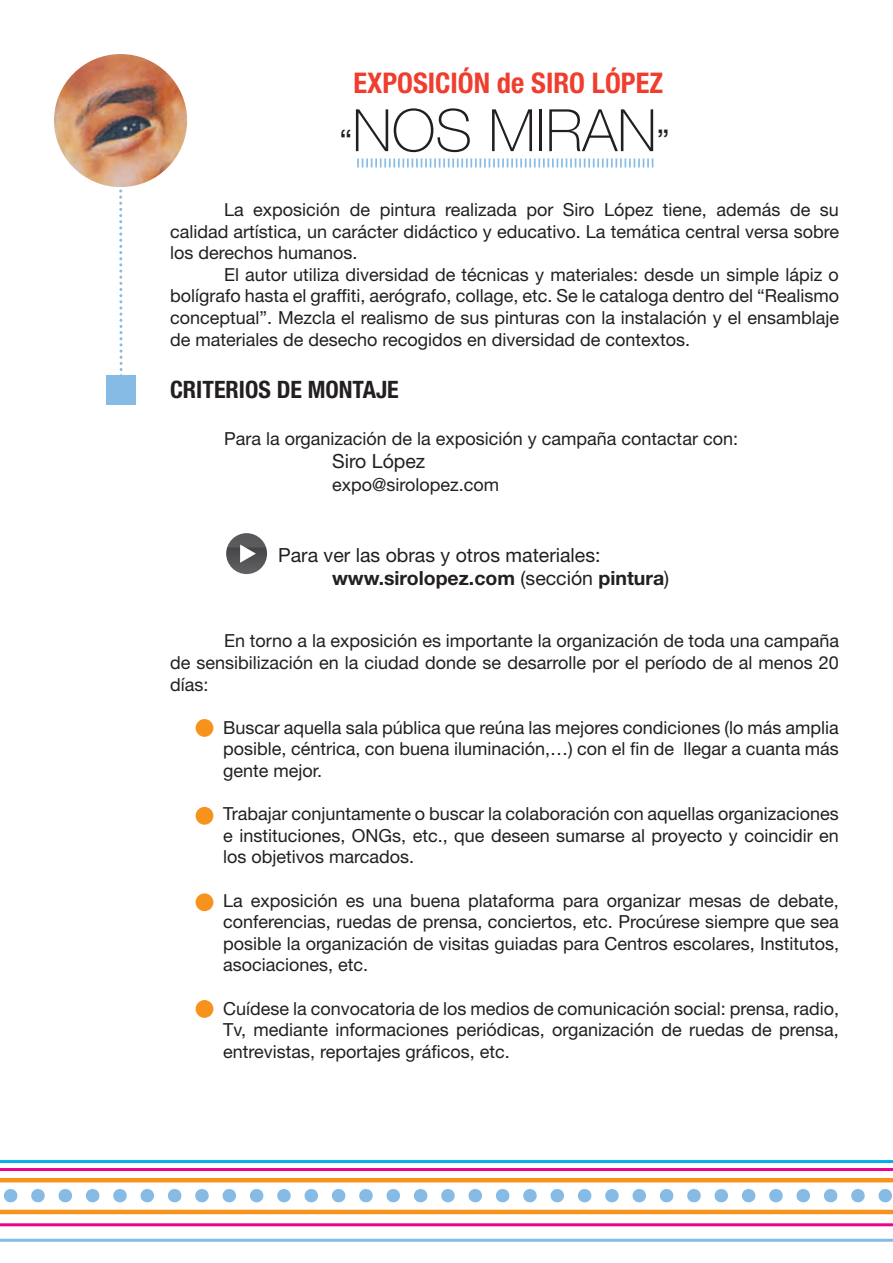
<style>
.page{position:relative;width:893px;height:1263px;background:#fff}
.page>*{position:absolute;margin:0;border:0;box-sizing:border-box;transform-origin:0 0}
.t1{font:100 58.5px "Helvetica Neue LT Std";color:#231f20}
.t2{font:700 condensed 28.5px "Helvetica Neue LT Std";color:#ef3e2e}
.t3{font:700 condensed 24px "Helvetica Neue LT Std";color:#231f20}
.t4{font:19.5px/23.4px "Helvetica Neue LT Std";color:#231f20}
.t5{font:18px/21.6px "Helvetica Neue LT Std";color:#231f20;text-align:justify}
.s1{font-weight:400;font-size:30px}
.s2{font-weight:700}
</style>
<div class="page">
<hr style="left:0;top:1239px;width:893px;height:3px;background:#85bbe5">
<hr style="left:0;top:1168px;width:893px;height:3px;background:#ed028c">
<hr style="left:0;top:1160px;width:893px;height:3px;background:#00aeef">
<hr style="left:0;top:1223px;width:893px;height:3px;background:#ed028c">
<svg style="left:0;top:1178px;width:893px;height:36px"></svg>
<svg style="left:119px;top:189px;width:4px;height:186px"></svg>
<div style="left:106px;top:375px;width:30px;height:30px;background:#85bbe5"></div>
<svg style="left:357px;top:158px;width:296px;height:9px"></svg>
<div style="left:196px;top:719px;width:17px;height:18px;background:#f7931d;border-radius:50%"></div>
<div style="left:196px;top:807px;width:17px;height:18px;background:#f7931d;border-radius:50%"></div>
<div style="left:196px;top:893px;width:17px;height:18px;background:#f7931d;border-radius:50%"></div>
<div style="left:196px;top:1000px;width:17px;height:18px;background:#f7931d;border-radius:50%"></div>
<img style="left:54px;top:54px;width:133px;height:133px;border-radius:67px">
<svg style="left:226px;top:533px;width:41px;height:41px"></svg>
<svg style="left:240px;top:544px;width:16px;height:19px"></svg>
<h2 class="t2" style="left:353px;top:65px;width:311px">EXPOSICIÓN de SIRO LÓPEZ</h2>
<h1 class="t1" style="left:339px;top:97px;width:332px"><span class="s1">“</span>NOS MIRAN<span class="s1">”</span></h1>
<p class="t5" style="left:170px;top:198px;width:670px;text-indent:54px">La exposición de pintura realizada por Siro López tiene, además de su calidad artística, un carácter didáctico y educativo. La temática central versa sobre los derechos humanos.</p>
<p class="t5" style="left:170px;top:263px;width:670px;text-indent:54px">El autor utiliza diversidad de técnicas y materiales: desde un simple lápiz o bolígrafo hasta el graffiti, aerógrafo, collage, etc. Se le cataloga dentro del “Realismo conceptual”. Mezcla el realismo de sus pinturas con la instalación y el ensamblaje de materiales de desecho recogidos en diversidad de contextos.</p>
<h3 class="t3" style="left:170px;top:375px;width:230px">CRITERIOS DE MONTAJE</h3>
<p class="t5" style="left:224px;top:427px;width:515px">Para la organización de la exposición y campaña contactar con:</p>
<p class="t4" style="left:332px;top:449px;width:95px">Siro López</p>
<p class="t5" style="left:332px;top:474px;width:169px">expo@sirolopez.com</p>
<p class="t4" style="left:332px;top:543px;width:339px;text-indent:-54px">Para ver las obras y otros materiales: <span class="s2">www.sirolopez.com</span> (sección <span class="s2">pintura</span>)</p>
<p class="t5" style="left:170px;top:630px;width:670px;text-indent:54px">En torno a la exposición es importante la organización de toda una campaña de sensibilización en la ciudad donde se desarrolle por el período de al menos 20 días:</p>
<p class="t5" style="left:223px;top:716px;width:617px">Buscar aquella sala pública que reúna las mejores condiciones (lo más amplia posible, céntrica, con buena iluminación,…) con el fin de llegar a cuanta más gente mejor.</p>
<p class="t5" style="left:223px;top:803px;width:617px">Trabajar conjuntamente o buscar la colaboración con aquellas organizaciones e instituciones, ONGs, etc., que deseen sumarse al proyecto y coincidir en los objetivos marcados.</p>
<p class="t5" style="left:223px;top:889px;width:617px">La exposición es una buena plataforma para organizar mesas de debate, conferencias, ruedas de prensa, conciertos, etc. Procúrese siempre que sea posible la organización de visitas guiadas para Centros escolares, Institutos, asociaciones, etc.</p>
<p class="t5" style="left:223px;top:997px;width:617px">Cuídese la convocatoria de los medios de comunicación social: prensa, radio, Tv, mediante informaciones periódicas, organización de ruedas de prensa, entrevistas, reportajes gráficos, etc.</p>
</div>
